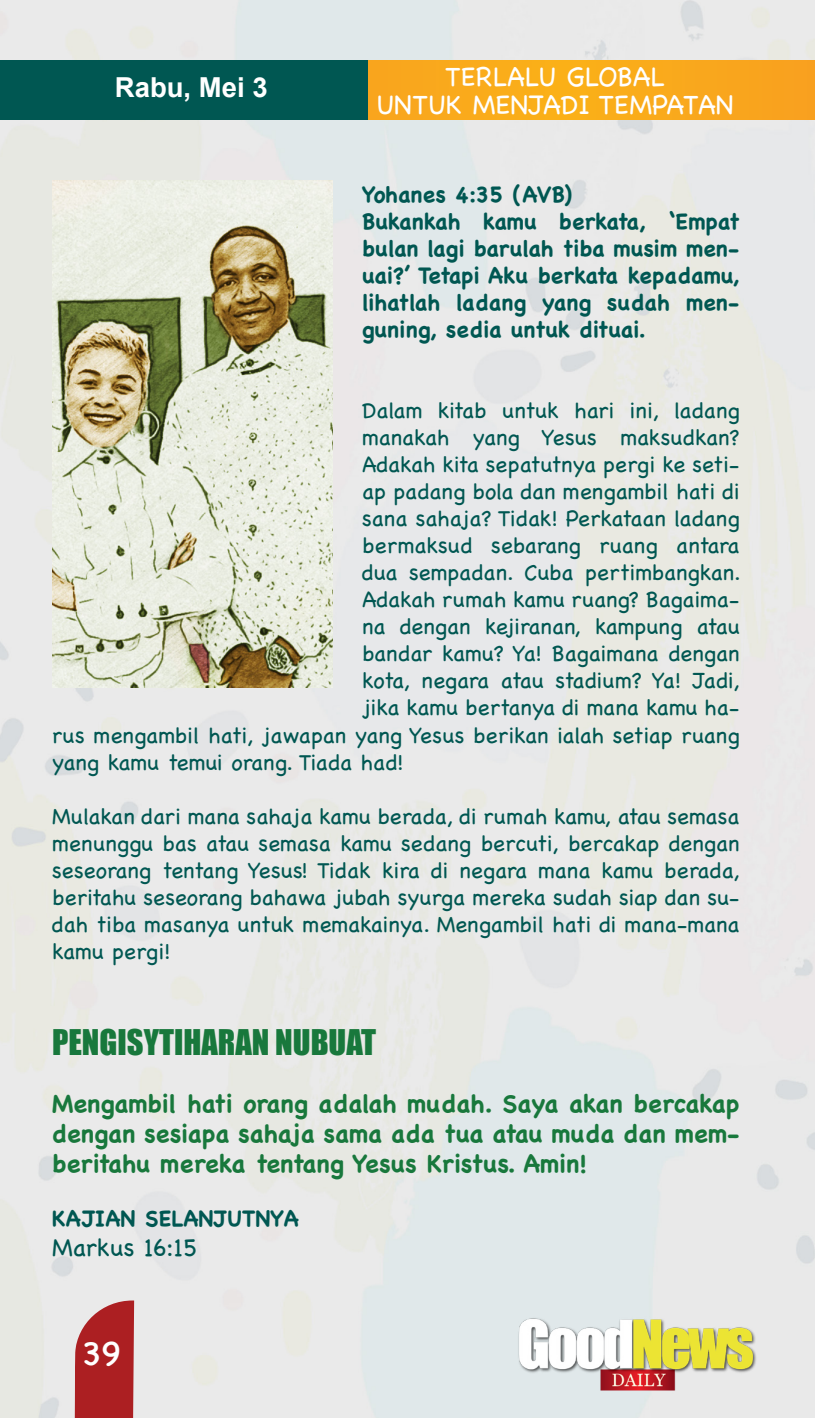
<style>
.page{position:relative;width:815px;height:1418px;background:#fff}
.page>*{position:absolute;margin:0;border:0;box-sizing:border-box;transform-origin:0 0}
.t1{font:35px "Chalkboard SE";color:#fff}
.t2{font:32.5px "Impact";color:#18783c}
.t3{font:27.5px "Chalkboard";color:#fff}
.t4{font:700 27.5px "Arial";color:#fff}
.t5{font:700 25px/30px "Chalkboard";color:#18783c;text-align:justify}
.t6{font:25px "Chalkboard";color:#005752}
.t7{font:22.5px/27px "Chalkboard";color:#005752;text-align:justify}
.t8{font:700 22.5px/27px "Chalkboard";color:#005752;text-align:justify}
</style>
<div class="page">
<img style="left:0;top:0;width:815px;height:1417px">
<div style="left:139px;top:60px;width:676px;height:60px;background:#faa91c"></div>
<div style="left:0;top:60px;width:368px;height:60px;background:#005752"></div>
<svg style="left:73px;top:1300px;width:61px;height:117px;background:#b43b3e"></svg>
<img style="left:516px;top:1316px;width:243px;height:76px">
<img style="left:52px;top:181px;width:280px;height:506px">
<p class="t4" style="left:115px;top:69px;width:154px">Rabu, Mei 3</p>
<p class="t3" style="left:445px;top:61px;width:221px">TERLALU GLOBAL</p>
<p class="t3" style="left:376px;top:88px;width:359px">UNTUK MENJADI TEMPATAN</p>
<p class="t8" style="left:362px;top:181px;width:212px">Yohanes 4:35 (AVB)</p>
<p class="t8" style="left:362px;top:208px;width:379px">Bukankah kamu berkata, ‘Empat bulan lagi barulah tiba musim men&shy;uai?’ Tetapi Aku berkata kepadamu, lihatlah ladang yang sudah men&shy;guning, sedia untuk dituai.</p>
<p class="t7" style="left:362px;top:397px;width:379px">Dalam kitab untuk hari ini, ladang</p>
<p class="t7" style="left:362px;top:424px;width:379px">manakah yang Yesus maksudkan?</p>
<p class="t7" style="left:362px;top:451px;width:379px">Adakah kita sepatutnya pergi ke seti-</p>
<p class="t7" style="left:362px;top:478px;width:379px">ap padang bola dan mengambil hati di</p>
<p class="t7" style="left:362px;top:505px;width:379px">sana sahaja? Tidak! Perkataan ladang</p>
<p class="t7" style="left:362px;top:532px;width:379px">bermaksud sebarang ruang antara</p>
<p class="t7" style="left:362px;top:559px;width:380px">dua sempadan. Cuba pertimbangkan.</p>
<p class="t7" style="left:362px;top:586px;width:379px">Adakah rumah kamu ruang? Bagaima-</p>
<p class="t7" style="left:362px;top:613px;width:379px">na dengan kejiranan, kampung atau</p>
<p class="t7" style="left:362px;top:640px;width:379px">bandar kamu? Ya! Bagaimana dengan</p>
<p class="t7" style="left:362px;top:667px;width:379px">kota, negara atau stadium? Ya! Jadi,</p>
<p class="t7" style="left:362px;top:694px;width:379px">jika kamu bertanya di mana kamu ha-</p>
<p class="t7" style="left:52px;top:721px;width:689px">rus mengambil hati, jawapan yang Yesus berikan ialah setiap ruang</p>
<p class="t7" style="left:52px;top:748px;width:353px">yang kamu temui orang. Tiada had!</p>
<p class="t7" style="left:52px;top:802px;width:689px">Mulakan dari mana sahaja kamu berada, di rumah kamu, atau semasa menunggu bas atau semasa kamu sedang bercuti, bercakap dengan seseorang tentang Yesus! Tidak kira di negara mana kamu berada, beritahu seseorang bahawa jubah syurga mereka sudah siap dan su&shy;dah tiba masanya untuk memakainya. Mengambil hati di mana-mana kamu pergi!</p>
<p class="t2" style="left:52px;top:1016px;width:325px">PENGISYTIHARAN NUBUAT</p>
<p class="t5" style="left:52px;top:1088px;width:689px">Mengambil hati orang adalah mudah. Saya akan bercakap dengan sesiapa sahaja sama ada tua atau muda dan mem&shy;beritahu mereka tentang Yesus Kristus. Amin!</p>
<p class="t8" style="left:52px;top:1204px;width:248px">KAJIAN SELANJUTNYA</p>
<p class="t6" style="left:52px;top:1232px;width:147px">Markus 16:15</p>
<h1 class="t1" style="left:82px;top:1322px;width:41px">39</h1>
</div>
